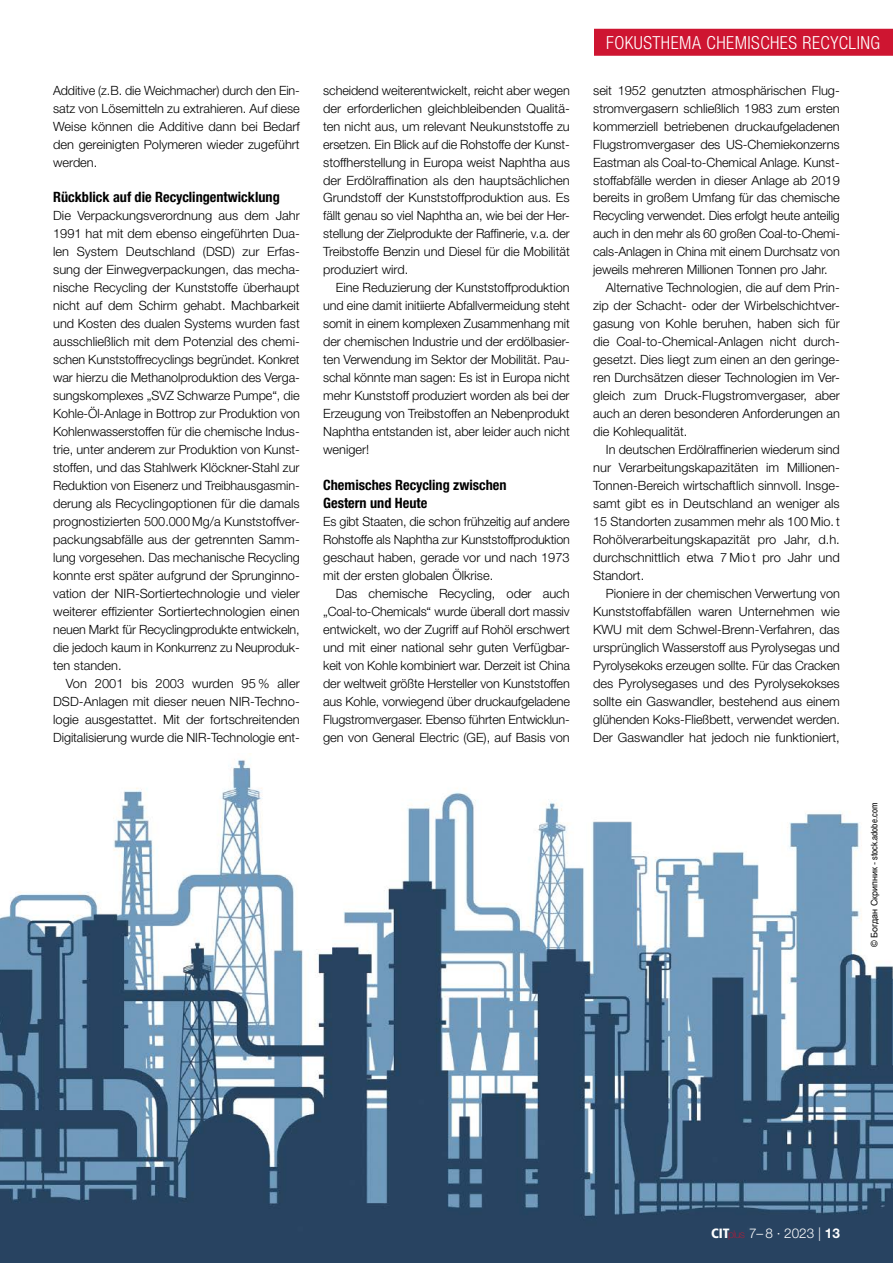
<style>
.page{position:relative;width:893px;height:1263px;background:#fff}
.page>*{position:absolute;margin:0;border:0;box-sizing:border-box;transform-origin:0 0}
.t1{font:300 condensed 18px "Helvetica Neue LT Std";letter-spacing:.025em;color:#fff}
.t2{font:700 condensed 14.25px/18px "Helvetica Neue LT Std";color:#000}
.t3{font:300 13.5px "Helvetica Neue LT Std";color:#fff}
.t4{font:300 12.75px/18px "Helvetica Neue LT Std";color:#000;text-align:justify}
.t5{font:300 12.75px "Helvetica Neue LT Std";letter-spacing:-.02em;color:#000}
.t6{font:condensed 9px "Helvetica Neue LT Std";color:#000}
.s1{font-family:"Arial";font-stretch:normal}
.s2{font-family:"Frutiger LT Std";font-weight:900;font-stretch:condensed}
.s3{font-weight:100;font-size:10.65px;color:#ce1531}
.s4{font-weight:700}
</style>
<div class="page">
<img style="left:0;top:760px;width:893px;height:503px">
<div style="left:594px;top:29px;width:299px;height:27px;background:#ce1531"></div>
<p class="t4" style="left:53px;top:81px;width:248px">Additive (z.B. die Weichmacher) durch den Ein&shy;satz von Lösemitteln zu extrahieren. Auf diese Weise können die Additive dann bei Bedarf den gereinigten Polymeren wieder zugeführt werden.</p>
<p class="t2" style="left:53px;top:188px;width:228px">Rückblick auf die Recyclingentwicklung</p>
<p class="t4" style="left:53px;top:207px;width:248px">Die Verpackungsverordnung aus dem Jahr 1991 hat mit dem ebenso eingeführten Dua&shy;len System Deutschland (DSD) zur Erfas&shy;sung der Einwegverpackungen, das mecha&shy;nische Recycling der Kunststoffe überhaupt nicht auf dem Schirm gehabt. Machbarkeit und Kosten des dualen Systems wurden fast ausschließlich mit dem Potenzial des chemi&shy;schen Kunststoffrecyclings begründet. Konkret war hierzu die Methanolproduktion des Verga&shy;sungskomplexes „SVZ Schwarze Pumpe“, die Kohle-Öl-Anlage in Bottrop zur Produktion von Kohlenwasserstoffen für die chemische Indus&shy;trie, unter anderem zur Produktion von Kunst&shy;stoffen, und das Stahlwerk Klöckner-Stahl zur Reduktion von Eisenerz und Treibhausgasmin&shy;derung als Recyclingoptionen für die damals prognostizierten 500.000 Mg/a Kunststoffver&shy;packungsabfälle aus der getrennten Samm&shy;lung vorgesehen. Das mechanische Recycling konnte erst später aufgrund der Sprunginno&shy;vation der NIR-Sortiertechnologie und vieler weiterer effizienter Sortiertechnologien einen neuen Markt für Recyclingprodukte entwickeln, die jedoch kaum in Konkurrenz zu Neuproduk&shy;ten standen.</p>
<p class="t4" style="left:53px;top:674px;width:248px;text-indent:13px">Von 2001 bis 2003 wurden 95 % aller DSD-Anlagen mit dieser neuen NIR-Techno&shy;logie ausgestattet. Mit der fortschreitenden Digitalisierung wurde die NIR-Technologie ent-</p>
<p class="t4" style="left:323px;top:81px;width:248px">scheidend weiterentwickelt, reicht aber wegen der erforderlichen gleichbleibenden Qualitä&shy;ten nicht aus, um relevant Neukunststoffe zu ersetzen. Ein Blick auf die Rohstoffe der Kunst&shy;stoffherstellung in Europa weist Naphtha aus der Erdölraffination als den hauptsächlichen Grundstoff der Kunststoffproduktion aus. Es fällt genau so viel Naphtha an, wie bei der Her&shy;stellung der Zielprodukte der Raffinerie, v.a. der Treibstoffe Benzin und Diesel für die Mobilität produziert wird.</p>
<p class="t4" style="left:323px;top:278px;width:248px;text-indent:13px">Eine Reduzierung der Kunststoffproduktion und eine damit initiierte Abfallvermeidung steht somit in einem komplexen Zusammenhang mit der chemischen Industrie und der erdölbasier&shy;ten Verwendung im Sektor der Mobilität. Pau&shy;schal könnte man sagen: Es ist in Europa nicht mehr Kunststoff produziert worden als bei der Erzeugung von Treibstoffen an Nebenprodukt Naphtha entstanden ist, aber leider auch nicht weniger!</p>
<p class="t2" style="left:323px;top:476px;width:185px">Chemisches Recycling zwischen<br>Gestern und Heute</p>
<p class="t4" style="left:323px;top:512px;width:248px">Es gibt Staaten, die schon frühzeitig auf andere Rohstoffe als Naphtha zur Kunststoffproduktion geschaut haben, gerade vor und nach 1973 mit der ersten globalen Ölkrise.</p>
<p class="t4" style="left:323px;top:584px;width:248px;text-indent:13px">Das chemische Recycling, oder auch „Coal-to-Chemicals“ wurde überall dort massiv entwickelt, wo der Zugriff auf Rohöl erschwert und mit einer national sehr guten Verfügbar&shy;keit von Kohle kombiniert war. Derzeit ist China der weltweit größte Hersteller von Kunststoffen aus Kohle, vorwiegend über druckaufgeladene Flugstromvergaser. Ebenso führten Entwicklun&shy;gen von General Electric (GE), auf Basis von</p>
<h1 class="t1" style="left:606px;top:32px;width:275px">FOKUSTHEMA CHEMISCHES RECYCLING</h1>
<p class="t4" style="left:593px;top:81px;width:248px">seit 1952 genutzten atmosphärischen Flug-</p>
<p class="t4" style="left:593px;top:99px;width:248px">stromvergasern schließlich 1983 zum ersten</p>
<p class="t4" style="left:593px;top:117px;width:248px">kommerziell betriebenen druckaufgeladenen</p>
<p class="t4" style="left:593px;top:135px;width:248px">Flugstromvergaser des US-Chemiekonzerns</p>
<p class="t4" style="left:593px;top:153px;width:248px">Eastman als Coal-to-Chemical Anlage. Kunst-</p>
<p class="t4" style="left:593px;top:171px;width:248px">stoffabfälle werden in dieser Anlage ab 2019</p>
<p class="t4" style="left:593px;top:189px;width:248px">bereits in großem Umfang für das chemische</p>
<p class="t4" style="left:593px;top:207px;width:248px">Recycling verwendet. Dies erfolgt heute anteilig</p>
<p class="t5" style="left:593px;top:226px;width:247px">auch in den mehr als 60 großen Coal-to-Chemi-</p>
<p class="t4" style="left:593px;top:243px;width:248px">cals-Anlagen in China mit einem Durchsatz von</p>
<p class="t4" style="left:593px;top:261px;width:236px">jeweils mehreren Millionen Tonnen pro Jahr.</p>
<p class="t4" style="left:606px;top:278px;width:235px">Alternative Technologien, die auf dem Prin-</p>
<p class="t4" style="left:593px;top:296px;width:248px">zip der Schacht- oder der Wirbelschichtver-</p>
<p class="t4" style="left:593px;top:314px;width:248px">gasung von Kohle beruhen, haben sich für</p>
<p class="t4" style="left:593px;top:332px;width:248px">die Coal-to-Chemical-Anlagen nicht durch-</p>
<p class="t4" style="left:593px;top:350px;width:248px">gesetzt. Dies liegt zum einen an den geringe-</p>
<p class="t4" style="left:593px;top:368px;width:248px">ren Durchsätzen dieser Technologien im Ver-</p>
<p class="t4" style="left:593px;top:386px;width:248px">gleich zum Druck-Flugstromvergaser, aber</p>
<p class="t4" style="left:593px;top:404px;width:248px">auch an deren besonderen Anforderungen an</p>
<p class="t4" style="left:593px;top:422px;width:96px">die Kohlequalität.</p>
<p class="t4" style="left:606px;top:440px;width:235px">In deutschen Erdölraffinerien wiederum sind</p>
<p class="t4" style="left:593px;top:458px;width:248px">nur Verarbeitungskapazitäten im Millionen-</p>
<p class="t4" style="left:593px;top:476px;width:248px">Tonnen-Bereich wirtschaftlich sinnvoll. Insge-</p>
<p class="t4" style="left:593px;top:494px;width:248px">samt gibt es in Deutschland an weniger als</p>
<p class="t4" style="left:593px;top:512px;width:248px">15 Standorten zusammen mehr als 100 Mio. t</p>
<p class="t4" style="left:593px;top:530px;width:248px">Rohölverarbeitungskapazität pro Jahr, d.h.</p>
<p class="t4" style="left:593px;top:548px;width:248px">durchschnittlich etwa 7 Mio t pro Jahr und</p>
<p class="t4" style="left:593px;top:566px;width:53px">Standort.</p>
<p class="t4" style="left:606px;top:584px;width:235px">Pioniere in der chemischen Verwertung von</p>
<p class="t4" style="left:593px;top:602px;width:248px">Kunststoffabfällen waren Unternehmen wie</p>
<p class="t4" style="left:593px;top:620px;width:248px">KWU mit dem Schwel-Brenn-Verfahren, das</p>
<p class="t4" style="left:593px;top:638px;width:248px">ursprünglich Wasserstoff aus Pyrolysegas und</p>
<p class="t4" style="left:593px;top:656px;width:248px">Pyrolysekoks erzeugen sollte. Für das Cracken</p>
<p class="t4" style="left:593px;top:674px;width:248px">des Pyrolysegases und des Pyrolysekokses</p>
<p class="t4" style="left:593px;top:692px;width:248px">sollte ein Gaswandler, bestehend aus einem</p>
<p class="t4" style="left:593px;top:710px;width:248px">glühenden Koks-Fließbett, verwendet werden.</p>
<p class="t4" style="left:593px;top:728px;width:248px">Der Gaswandler hat jedoch nie funktioniert,</p>
<p class="t6" style="left:869px;top:947px;width:146px;rotate:-90deg"><span class="s1">© Богдан Скрипник</span> - stock.adobe.com</p>
<p class="t3" style="left:711px;top:1224px;width:130px"><span class="s2">CIT</span><span class="s3">plus</span> 7– 8 · 2023 | <span class="s4">13</span></p>
</div>
